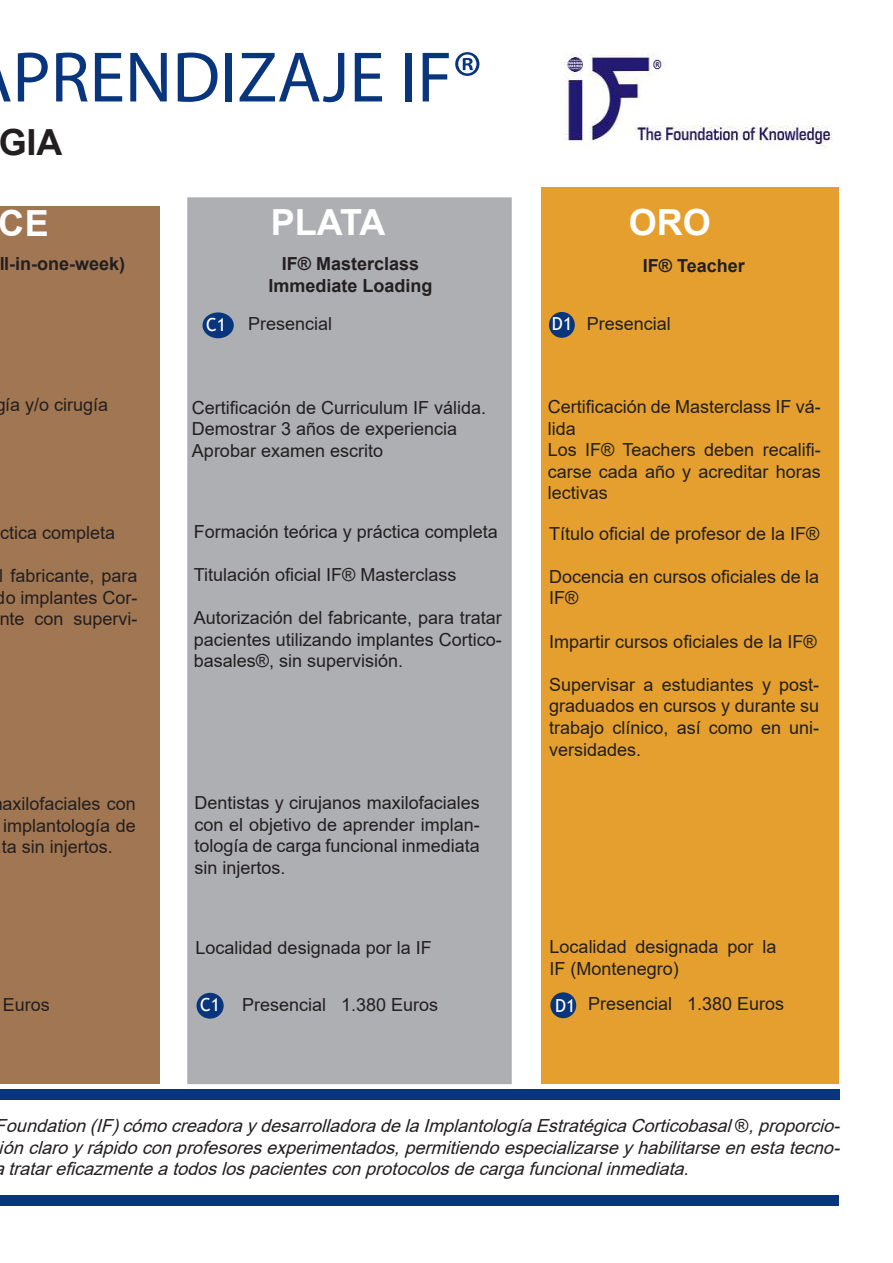
<style>
.page{position:relative;width:893px;height:1263px;background:#fff}
.page>*{position:absolute;margin:0;border:0;box-sizing:border-box;transform-origin:0 0}
.t1{font:72px "Myriad Pro";color:#08357c}
.t2{font:700 36px "Arial";color:#fff}
.t3{font:700 36px "Arial";color:#231f20}
.t4{font:18px/21.6px "Arial";color:#231f20;text-align:justify}
.t5{font:italic 18px "Arial";color:#231f20}
.t6{font:700 18px/21.6px "Arial";color:#231f20;text-align:center}
.s1{font-family:"Trebuchet MS";color:#fff}
.s2{font-style:normal}
</style>
<div class="page">
<div style="left:0;top:206px;width:160px;height:877px;background:#a17652"></div>
<div style="left:541px;top:187px;width:298px;height:897px;background:#e49f2e"></div>
<div style="left:187px;top:197px;width:325px;height:887px;background:#aeafb3;border:2px solid #acadb1"></div>
<img style="left:563px;top:53px;width:270px;height:96px">
<div style="left:202px;top:312px;width:32px;height:26px;background:#08357c;border-radius:50%"></div>
<div style="left:196px;top:993px;width:28px;height:26px;background:#08357c;border-radius:50%"></div>
<div style="left:549px;top:312px;width:26px;height:26px;background:#08357c;border-radius:50%"></div>
<div style="left:550px;top:992px;width:26px;height:26px;background:#08357c;border-radius:50%"></div>
<div style="left:0;top:1089px;width:839px;height:11px;background:#08357c"></div>
<div style="left:0;top:1195px;width:838px;height:11px;background:#08357c"></div>
<h1 class="t1" style="left:12px;top:33px;width:472px">PRENDIZAJE IF®</h1>
<h2 class="t3" style="left:-2px;top:117px;width:66px">GIA</h2>
<h2 class="t2" style="left:-1px;top:198px;width:52px">CE</h2>
<h2 class="t2" style="left:271px;top:197px;width:116px">PLATA</h2>
<h2 class="t2" style="left:629px;top:197px;width:84px">ORO</h2>
<p class="t6" style="left:-1px;top:253px;width:128px">ll-in-one-week)</p>
<p class="t6" style="left:268px;top:253px;width:166px">IF® Masterclass<br>Immediate Loading</p>
<p class="t4" style="left:206px;top:313px;width:128px"><span class="s1">C1</span> Presencial</p>
<p class="t6" style="left:643px;top:255px;width:103px">IF® Teacher</p>
<p class="t4" style="left:552px;top:313px;width:120px"><span class="s1">D1</span> Presencial</p>
<p class="t4" style="left:5px;top:394px;width:105px">ía y/o cirugía</p>
<p class="t4" style="left:0;top:522px;width:117px">ctica completa</p>
<p class="t4" style="left:-4px;top:565px;width:143px">l fabricante, para do implantes Cor&shy;nte con supervi-</p>
<p class="t4" style="left:192px;top:396px;width:296px;text-align:left">Certificación de Curriculum IF válida.<br>Demostrar 3 años de experiencia<br>Aprobar examen escrito</p>
<p class="t4" style="left:194px;top:521px;width:306px">Formación teórica y práctica completa</p>
<p class="t4" style="left:194px;top:564px;width:264px">Titulación oficial IF® Masterclass</p>
<p class="t4" style="left:194px;top:607px;width:310px">Autorización del fabricante, para tratar pacientes utilizando implantes Cortico&shy;basales®, sin supervisión.</p>
<p class="t4" style="left:548px;top:396px;width:274px;text-align:left">Certificación de Masterclass IF vá&shy;lida<br>Los IF® Teachers deben recalifi&shy;carse cada año y acreditar horas lectivas</p>
<p class="t4" style="left:549px;top:522px;width:272px">Título oficial de profesor de la IF®</p>
<p class="t4" style="left:549px;top:565px;width:271px">Docencia en cursos oficiales de la<br>IF®</p>
<p class="t4" style="left:549px;top:630px;width:269px">Impartir cursos oficiales de la IF®</p>
<p class="t4" style="left:549px;top:673px;width:271px">Supervisar a estudiantes y post&shy;graduados en cursos y durante su trabajo clínico, así como en uni&shy;versidades.</p>
<p class="t4" style="left:2px;top:793px;width:136px">axilofaciales con implantología de ta sin injertos.</p>
<p class="t4" style="left:194px;top:792px;width:287px">Dentistas y cirujanos maxilofaciales con el objetivo de aprender implan&shy;tología de carga funcional inmediata sin injertos.</p>
<p class="t4" style="left:3px;top:994px;width:49px">Euros</p>
<p class="t4" style="left:196px;top:936px;width:238px">Localidad designada por la IF</p>
<p class="t4" style="left:200px;top:993px;width:240px"><span class="s1">C1</span> Presencial 1.380 Euros</p>
<p class="t4" style="left:550px;top:936px;width:228px">Localidad designada por la<br>IF (Montenegro)</p>
<p class="t4" style="left:555px;top:993px;width:231px"><span class="s1">D1</span> Presencial 1.380 Euros</p>
<p class="t5" style="left:-5px;top:1113px;width:852px">Foundation(IF)cómocreadoraydesarrolladoradelaImplantologíaEstratégicaCorticobasal<span class="s2">®</span> ,proporcio-</p>
<p class="t5" style="left:-1px;top:1135px;width:848px">iónclaroyrápidoconprofesoresexperimentados,permitiendoespecializarseyhabilitarseenestatecno-</p>
<p class="t5" style="left:8px;top:1156px;width:688px">tratareficazmenteatodoslospacientesconprotocolosdecargafuncionalinmediata.</p>
</div>
